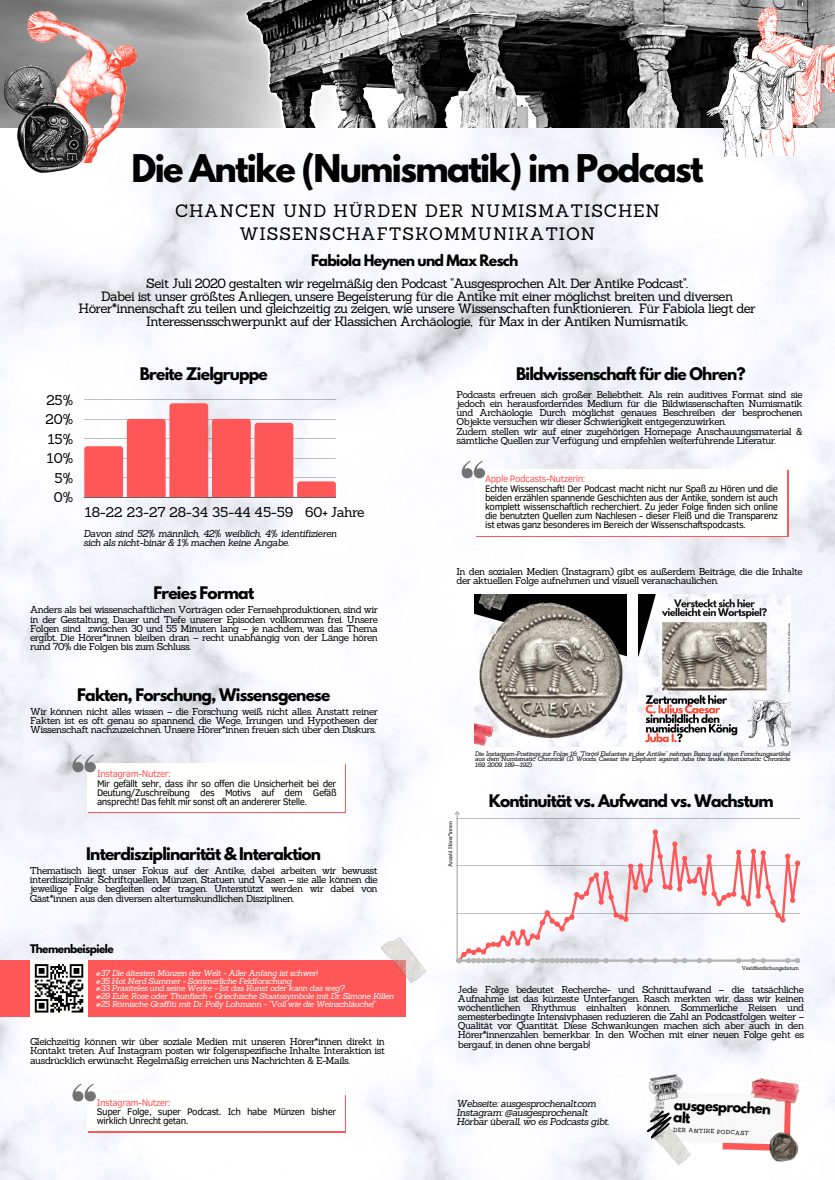
<style>
.page{position:relative;width:835px;height:1180px;background:#fff}
.page>*{position:absolute;margin:0;border:0;box-sizing:border-box;transform-origin:0 0}
.t1{font:700 33.81px "League Spartan";letter-spacing:-.05em;color:#000}
.t2{font:17.5px/22.6px "Sanchez";letter-spacing:.05em;color:#000;text-align:center}
.t3{font:700 15.4px "League Spartan";letter-spacing:-.05em;color:#000}
.t4{font:700 14px "League Spartan";letter-spacing:-.05em;color:#000}
.t5{font:13.75px "Sanchez";color:#000}
.t6{font:700 13.33px/12.9px "League Spartan";color:#000}
.t7{font:13.16px/12.4px "Sanchez";letter-spacing:-.05em;color:#000;text-align:center}
.t8{font:700 10.5px "League Spartan";letter-spacing:-.05em;color:#000}
.t9{font:9.8px/9.2px "Sanchez";letter-spacing:-.05em;color:#000;text-align:justify}
.t10{font:9.8px/9.2px "Clear Sans";letter-spacing:-.05em;color:#000;text-align:justify}
.t11{font:italic 9.8px/9.2px "Sanchez";letter-spacing:-.05em;color:#000}
.t12{font:9.8px "Clear Sans";letter-spacing:-.05em;color:#ff5757}
.t13{font:italic 8.4px "Sanchez";letter-spacing:-.05em;color:#fffffe}
.t14{font:italic 6.3px/5.8px "Sanchez";letter-spacing:-.05em;color:#000;text-align:justify}
.t15{font:5.84px "Sanchez";color:#000}
.t16{font:5.25px "Sanchez";letter-spacing:-.05em;color:#000}
</style>
<div class="page">
<img style="left:0;top:128px;width:834px;height:1052px">
<img style="left:0;top:0;width:714px;height:128px">
<hr style="left:84px;top:399px;width:252px;height:1px;background:#000">
<hr style="left:84px;top:497px;width:252px;height:1px;background:#000">
<svg style="left:84px;top:403px;width:252px;height:94px"></svg>
<div style="left:0;top:960px;width:405px;height:57px;background:#ff5757"></div>
<img style="left:380px;top:934px;width:47px;height:52px">
<svg style="left:88px;top:764px;width:258px;height:48px"></svg>
<div style="left:88px;top:763px;width:257px;height:48px;background:#fffffe"></div>
<svg style="left:72px;top:754px;width:24px;height:18px"></svg>
<img style="left:17px;top:4px;width:129px;height:158px">
<img style="left:2px;top:65px;width:55px;height:54px">
<img style="left:17px;top:102px;width:70px;height:70px">
<img style="left:714px;top:0;width:120px;height:156px">
<img style="left:700px;top:26px;width:109px;height:130px">
<div style="left:30px;top:960px;width:58px;height:57px;background:#fffffe"></div>
<svg style="left:35px;top:964px;width:48px;height:48px"></svg>
<hr style="left:456px;top:818px;width:343px;height:1px;background:#000">
<svg style="left:456px;top:829px;width:344px;height:134px"></svg>
<div style="left:88px;top:1095px;width:258px;height:37px;background:#ff5757"></div>
<div style="left:88px;top:1094px;width:257px;height:37px;background:#fffffe"></div>
<svg style="left:72px;top:1083px;width:24px;height:18px"></svg>
<div style="left:476px;top:471px;width:312px;height:66px;background:#fffffe"></div>
<div style="left:474px;top:469px;width:313px;height:66px;background:#fffffe"></div>
<svg style="left:461px;top:460px;width:24px;height:18px"></svg>
<img style="left:474px;top:595px;width:152px;height:152px">
<img style="left:638px;top:595px;width:152px;height:152px">
<hr style="left:456px;top:812px;width:1px;height:148px;background:#b5b5b5">
<svg style="left:453px;top:809px;width:8px;height:7px"></svg>
<svg style="left:722px;top:1106px;width:68px;height:45px"></svg>
<img style="left:675px;top:1091px;width:110px;height:53px">
<img style="left:745px;top:1075px;width:55px;height:31px">
<img style="left:651px;top:1122px;width:41px;height:46px">
<svg style="left:641px;top:1108px;width:34px;height:30px"></svg>
<img style="left:646px;top:1066px;width:41px;height:44px">
<img style="left:768px;top:1131px;width:31px;height:32px">
<p class="t1" style="left:131px;top:151px;width:573px">Die Antike (Numismatik) im Podcast</p>
<p class="t2" style="left:175px;top:199px;width:486px">CHANCEN UND HÜRDEN DER NUMISMATISCHEN<br>WISSENSCHAFTSKOMMUNIKATION</p>
<p class="t4" style="left:311px;top:253px;width:208px">Fabiola Heynen und Max Resch</p>
<p class="t7" style="left:146px;top:277px;width:543px">Seit Juli 2020 gestalten wir regelmäßig den Podcast "Ausgesprochen Alt. Der Antike Podcast".</p>
<p class="t7" style="left:78px;top:290px;width:678px">Dabei ist unser größtes Anliegen, unsere Begeisterung für die Antike mit einer möglichst breiten und diversen<br>Hörer*innenschaft zu teilen und gleichzeitig zu zeigen, wie unsere Wissenschaften funktionieren. Für Fabiola liegt der<br>Interessensschwerpunkt auf der Klassichen Archäologie, für Max in der Antiken Numismatik.</p>
<p class="t3" style="left:140px;top:366px;width:130px">Breite Zielgruppe</p>
<p class="t3" style="left:516px;top:366px;width:231px">Bildwissenschaft für die Ohren?</p>
<p class="t5" style="left:46px;top:391px;width:28px">25%</p>
<p class="t5" style="left:45px;top:410px;width:29px">20%</p>
<p class="t5" style="left:48px;top:430px;width:27px">15%</p>
<p class="t5" style="left:47px;top:449px;width:28px">10%</p>
<p class="t5" style="left:55px;top:469px;width:20px">5%</p>
<p class="t5" style="left:54px;top:488px;width:21px">0%</p>
<p class="t5" style="left:85px;top:503px;width:210px">18-22 23-27 28-34 35-44 45-59</p>
<p class="t5" style="left:305px;top:503px;width:61px">60+ Jahre</p>
<p class="t11" style="left:83px;top:528px;width:255px">Davon sind 52% männlich, 42% weiblich, 4% identifizieren sich als nicht-binär &amp; 1% machen keine Angabe.</p>
<p class="t3" style="left:153px;top:585px;width:102px">Freies Format</p>
<p class="t9" style="left:30px;top:605px;width:349px">Anders als bei wissenschaftlichen Vorträgen oder Fernsehproduktionen, sind wir in der Gestaltung, Dauer und Tiefe unserer Episoden vollkommen frei. Unsere Folgen sind zwischen 30 und 55 Minuten lang – je nachdem, was das Thema ergibt. Die Hörer*innen bleiben dran – recht unabhängig von der Länge hören rund 70% die Folgen bis zum Schluss.</p>
<p class="t3" style="left:77px;top:687px;width:254px">Fakten, Forschung, Wissensgenese</p>
<p class="t9" style="left:30px;top:707px;width:349px">Wir können nicht alles wissen – die Forschung weiß nicht alles. Anstatt reiner Fakten ist es oft genau so spannend, die Wege, Irrungen und Hypothesen der Wissenschaft nachzuzeichnen. Unsere Hörer*innen freuen sich über den Diskurs.</p>
<p class="t12" style="left:97px;top:767px;width:75px">Instagram-Nutzer:</p>
<p class="t10" style="left:97px;top:778px;width:241px">Mir gefällt sehr, dass ihr so offen die Unsicherheit bei der Deutung/Zuschreibung des Motivs auf dem Gefäß ansprecht! Das fehlt mir sonst oft an andererer Stelle.</p>
<p class="t3" style="left:86px;top:846px;width:236px">Interdisziplinarität &amp; Interaktion</p>
<p class="t9" style="left:30px;top:866px;width:349px">Thematisch liegt unser Fokus auf der Antike, dabei arbeiten wir bewusst interdisziplinär. Schriftquellen, Münzen, Statuen und Vasen – sie alle können die jeweilige Folge begleiten oder tragen. Unterstützt werden wir dabei von Gäst*innen aus den diversen altertumskundlichen Disziplinen.</p>
<p class="t8" style="left:30px;top:943px;width:85px">Themenbeispiele</p>
<p class="t13" style="left:96px;top:967px;width:223px">#37 Die ältesten Münzen der Welt - Aller Anfang ist schwer!</p>
<p class="t13" style="left:96px;top:975px;width:198px">#35 Hot Nerd Summer - Sommerliche Feldforschung</p>
<p class="t13" style="left:96px;top:983px;width:250px">#33 Praxiteles und seine Werke - Ist das Kunst oder kann das weg?</p>
<p class="t13" style="left:96px;top:991px;width:300px">#29 Eule, Rose oder Thunfisch - Griechische Staatssymbole mit Dr. Simone Killen</p>
<p class="t13" style="left:96px;top:998px;width:281px">#25 Römische Graffiti mit Dr. Polly Lohmann - "Voll wie die Weinschläuche!"</p>
<p class="t9" style="left:30px;top:1037px;width:356px">Gleichzeitig können wir über soziale Medien mit unseren Hörer*innen direkt in Kontakt treten. Auf Instagram posten wir folgenspezifische Inhalte. Interaktion ist ausdrücklich erwünscht. Regelmäßig erreichen uns Nachrichten &amp; E-Mails.</p>
<p class="t12" style="left:97px;top:1095px;width:75px">Instagram-Nutzer:</p>
<p class="t10" style="left:97px;top:1106px;width:241px">Super Folge, super Podcast. Ich habe Münzen bisher wirklich Unrecht getan.</p>
<p class="t9" style="left:456px;top:390px;width:348px">Podcasts erfreuen sich großer Beliebtheit. Als rein auditives Format sind sie jedoch ein herausforderndes Medium für die Bildwissenschaften Numismatik und Archäologie. Durch möglichst genaues Beschreiben der besprochenen Objekte versuchen wir dieser Schwierigkeit entgegenzuwirken.</p>
<p class="t9" style="left:456px;top:426px;width:347px">Zudem stellen wir auf einer zugehörigen Homepage Anschauungsmaterial &amp; sämtliche Quellen zur Verfügung und empfehlen weiterführende Literatur.</p>
<p class="t12" style="left:485px;top:472px;width:102px">Apple Podcasts-Nutzerin:</p>
<p class="t10" style="left:485px;top:483px;width:294px">Echte Wissenschaft! Der Podcast macht nicht nur Spaß zu Hören und die beiden erzählen spannende Geschichten aus der Antike, sondern ist auch komplett wissenschaftlich recherchiert. Zu jeder Folge finden sich online die benutzten Quellen zum Nachlesen - dieser Fleiß und die Transparenz ist etwas ganz besonderes im Bereich der Wissenschaftspodcasts.</p>
<p class="t9" style="left:456px;top:566px;width:348px">In den sozialen Medien (Instagram) gibt es außerdem Beiträge, die die Inhalte der aktuellen Folge aufnehmen und visuell veranschaulichen.</p>
<p class="t14" style="left:474px;top:750px;width:317px">Die Instagram-Postings zur Folge 16: “Töröö! Elefanten in der Antike” nehmen Bezug auf einen Forschungsartikel aus dem Numismatic Chronicle (D. Woods, Caesar the Elephant against Juba the snake, Numismatic Chronicle 169, 2009, 189—192).</p>
<p class="t16" style="left:447px;top:867px;width:48px;rotate:-90deg">Anzahl Hörer*innen</p>
<p class="t3" style="left:488px;top:793px;width:286px">Kontinuität vs. Aufwand vs. Wachstum</p>
<p class="t16" style="left:741px;top:965px;width:59px">Veröffentlichungsdatum</p>
<p class="t9" style="left:458px;top:984px;width:348px">Jede Folge bedeutet Recherche- und Schnittaufwand – die tatsächliche Aufnahme ist das kürzeste Unterfangen. Rasch merkten wir, dass wir keinen wöchentlichen Rhythmus einhalten können. Sommerliche Reisen und semesterbedingte Intensivphasen reduzieren die Zahl an Podcastfolgen weiter – Qualität vor Quantität. Diese Schwankungen machen sich aber auch in den Hörer*innenzahlen bemerkbar. In den Wochen mit einer neuen Folge geht es bergauf, in denen ohne bergab!</p>
<p class="t11" style="left:456px;top:1099px;width:141px">Webseite: ausgesprochenalt.com</p>
<p class="t11" style="left:456px;top:1108px;width:133px">Instagram: @ausgesprochenalt</p>
<p class="t11" style="left:456px;top:1117px;width:154px">Hörbar überall, wo es Podcasts gibt.</p>
<p class="t6" style="left:674px;top:1099px;width:98px;rotate:3deg">ausgesprochen alt</p>
<p class="t15" style="left:673px;top:1125px;width:77px;rotate:3deg">DER ANTIKE PODCAST</p>
</div>
